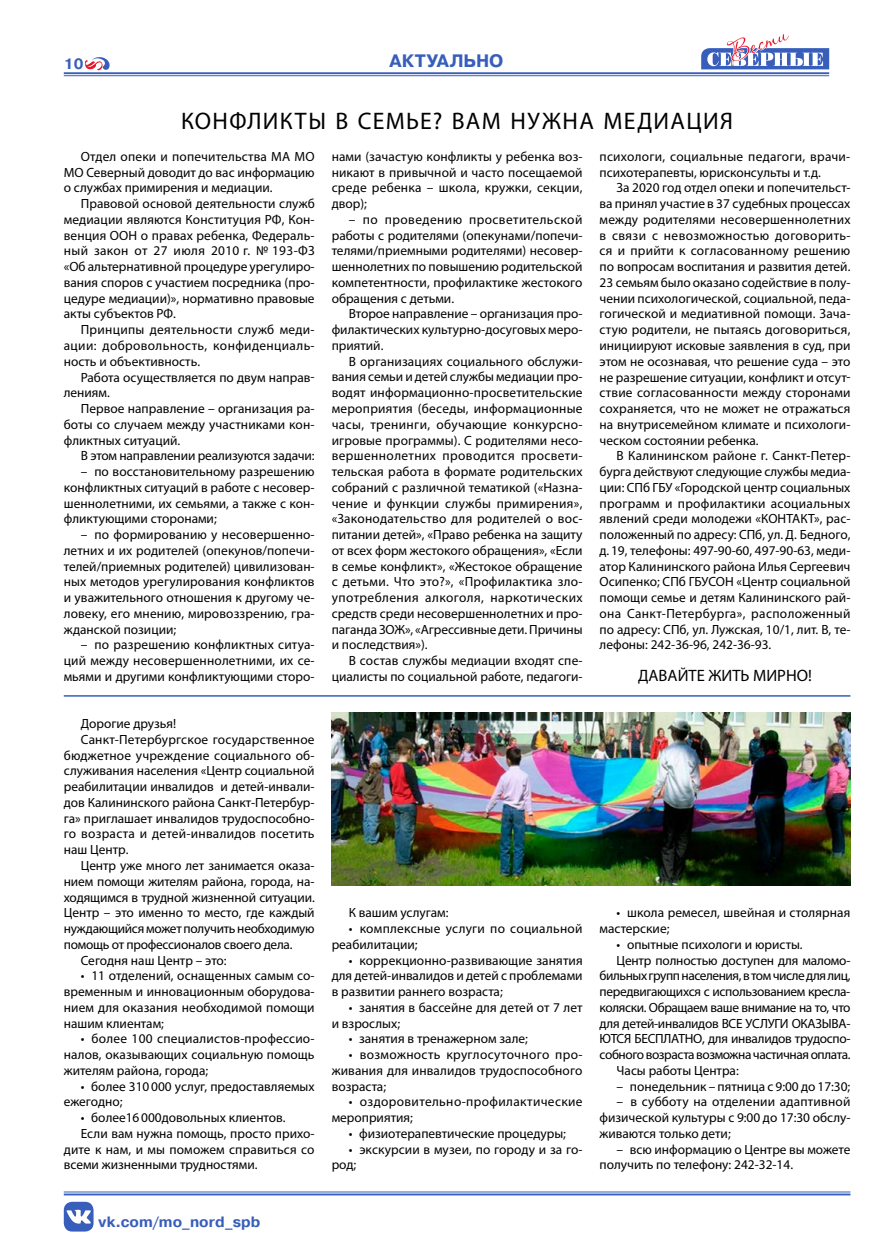
<style>
.page{position:relative;width:893px;height:1255px;background:#fff}
.page>*{position:absolute;margin:0;border:0;box-sizing:border-box;transform-origin:0 0}
.t1{font:24px "Myriad Pro";letter-spacing:.055em;color:#000}
.t2{font:700 18px "Pragmatica C";color:#385ebb}
.t3{font:16.5px "Myriad Pro";color:#000}
.t4{font:700 15px "Pragmatica C";letter-spacing:.005em;color:#385ebb}
.t5{font:13.35px/15.8px "Myriad Pro";color:#000;text-align:justify}
.t6{font:13.35px "Myriad Pro";letter-spacing:-.02em;color:#000}
.t7{font:13.35px "Myriad Pro";letter-spacing:-.03em;color:#000}
.t8{font:13.35px/15.8px "Myriad Pro";letter-spacing:.02em;color:#000}
.t9{font:13.35px/15.8px "Myriad Pro";letter-spacing:.03em;color:#000}
.t10{font:13.35px "Myriad Pro";letter-spacing:-.025em;color:#000}
</style>
<div class="page">
<svg style="left:701px;top:34px;width:128px;height:43px"></svg>
<svg style="left:85px;top:57px;width:25px;height:14px"></svg>
<hr style="left:64px;top:1191px;width:786px;height:1px;background:#385ebb">
<hr style="left:64px;top:1193px;width:786px;height:2px;background:#385ebb">
<hr style="left:64px;top:75px;width:765px;height:1px;background:#385ebb">
<hr style="left:64px;top:72px;width:765px;height:2px;background:#385ebb">
<div style="left:64px;top:1201px;width:30px;height:30px;background:#385ebb;border-radius:9px"></div>
<svg style="left:67px;top:1209px;width:24px;height:14px"></svg>
<img style="left:332px;top:712px;width:518px;height:173px">
<hr style="left:64px;top:695px;width:786px;height:1px;background:#385ebb">
<p class="t4" style="left:64px;top:56px;width:21px">10</p>
<h2 class="t2" style="left:389px;top:51px;width:115px">АКТУАЛЬНО</h2>
<h1 class="t1" style="left:181px;top:106px;width:553px">КОНФЛИКТЫ В СЕМЬЕ? ВАМ НУЖНА МЕДИАЦИЯ</h1>
<p class="t5" style="left:64px;top:148px;width:252px;text-indent:17px">Отдел опеки и попечительства МА МО МО Северный доводит до вас информацию о службах примирения и медиации.</p>
<p class="t5" style="left:64px;top:195px;width:252px;text-indent:17px">Правовой основой деятельности служб медиации являются Конституция РФ, Кон‑ венция ООН о правах ребенка, Федераль‑ ный закон от 27 июля 2010 г. № 193-ФЗ «Об альтернативной процедуре урегулиро‑ вания споров с участием посредника (про‑ цедуре медиации)», нормативно правовые акты субъектов РФ.</p>
<p class="t5" style="left:64px;top:321px;width:252px;text-indent:17px">Принципы деятельности служб меди‑ ации: добровольность, конфиденциаль‑ ность и объективность.</p>
<p class="t5" style="left:64px;top:369px;width:252px;text-indent:17px">Работа осуществляется по двум направ‑ лениям.</p>
<p class="t5" style="left:64px;top:400px;width:252px;text-indent:17px">Первое направление – организация ра‑ боты со случаем между участниками кон‑ фликтных ситуаций.</p>
<p class="t5" style="left:81px;top:447px;width:235px">В этом направлении реализуются задачи:</p>
<p class="t5" style="left:64px;top:463px;width:252px;text-indent:17px">– по восстановительному разрешению конфликтных ситуаций в работе с несовер‑ шеннолетними, их семьями, а также с кон‑ фликтующими сторонами;</p>
<p class="t5" style="left:64px;top:526px;width:252px;text-indent:17px">– по формированию у несовершенно‑ летних и их родителей (опекунов/попечи‑ телей/приемных родителей) цивилизован‑ ных методов урегулирования конфликтов и уважительного отношения к другому че‑ ловеку, его мнению, мировоззрению, гра‑ жданской позиции;</p>
<p class="t5" style="left:64px;top:636px;width:252px;text-indent:17px">– по разрешению конфликтных ситуа‑ ций между несовершеннолетними, их се‑ мьями и другими конфликтующими сторо‑</p>
<p class="t5" style="left:332px;top:148px;width:252px">нами (зачастую конфликты у ребенка воз‑ никают в привычной и часто посещаемой среде ребенка – школа, кружки, секции, двор);</p>
<p class="t5" style="left:332px;top:211px;width:252px;text-indent:17px">– по проведению просветительской работы с родителями (опекунами/попечи‑ телями/приемными родителями) несовер‑ шеннолетних по повышению родительской компетентности, профилактике жестокого обращения с детьми.</p>
<p class="t5" style="left:332px;top:306px;width:252px;text-indent:17px">Второе направление – организация про‑ филактических культурно-досуговых меро‑ приятий.</p>
<p class="t5" style="left:332px;top:353px;width:252px;text-indent:17px">В организациях социального обслужи‑ вания семьи и детей службы медиации про‑ водят информационно-просветительские мероприятия (беседы, информационные часы, тренинги, обучающие конкурсно&shy;игровые программы). С родителями несо‑ вершеннолетних проводится просвети‑ тельская работа в формате родительских собраний с различной тематикой («Назна‑ чение и функции службы примирения», «Законодательство для родителей о вос‑ питании детей», «Право ребенка на защиту от всех форм жестокого обращения», «Если в семье конфликт», «Жестокое обращение с детьми. Что это?», «Профилактика зло‑ употребления алкоголя, наркотических средств среди несовершеннолетних и про‑ паганда ЗОЖ», «Агрессивные дети. Причины и последствия»).</p>
<p class="t5" style="left:332px;top:652px;width:252px;text-align:right">В состав службы медиации входят спе‑ циалисты по социальной работе, педагоги-</p>
<p class="t5" style="left:600px;top:148px;width:252px">психологи, социальные педагоги, врачи&shy;психотерапевты, юрисконсульты и т.д.</p>
<p class="t5" style="left:600px;top:180px;width:252px;text-indent:17px">За 2020 год отдел опеки и попечительст‑ ва принял участие в 37 судебных процессах между родителями несовершеннолетних в связи с невозможностью договорить‑ ся и прийти к согласованному решению по вопросам воспитания и развития детей.<br>23 семьям было оказано содействие в полу‑ чении психологической, социальной, педа‑ гогической и медиативной помощи. Зача‑ стую родители, не пытаясь договориться, инициируют исковые заявления в суд, при этом не осознавая, что решение суда – это не разрешение ситуации, конфликт и отсут‑ ствие согласованности между сторонами сохраняется, что не может не отражаться на внутрисемейном климате и психологи‑ ческом состоянии ребенка.</p>
<p class="t5" style="left:600px;top:447px;width:252px;text-indent:17px">В Калининском районе г. Санкт-Петер‑ бурга действуют следующие службы медиа‑ ции: СПб ГБУ «Городской центр социальных программ и профилактики асоциальных явлений среди молодежи «КОНТАКТ», рас‑ положенный по адресу: СПб, ул. Д. Бедного, д.19, телефоны: 497-90-60, 497-90-63, меди‑ атор Калининского района Илья Сергеевич Осипенко; СПб ГБУСОН «Центр социальной помощи семье и детям Калининского рай‑ она Санкт-Петербурга», расположенный по адресу: СПб, ул. Лужская, 10/1, лит. В, те‑ лефоны: 242-36-96, 242-36-93.</p>
<p class="t3" style="left:638px;top:665px;width:175px">ДАВАЙТЕ ЖИТЬ МИРНО!</p>
<p class="t5" style="left:81px;top:715px;width:97px">Дорогие друзья!</p>
<p class="t5" style="left:81px;top:731px;width:235px">Санкт-Петербургское государственное</p>
<p class="t5" style="left:64px;top:747px;width:252px">бюджетное учреждение социального об‑</p>
<p class="t5" style="left:64px;top:762px;width:252px">служивания населения «Центр социальной</p>
<p class="t5" style="left:64px;top:778px;width:252px">реабилитации инвалидов и детей-инвали‑</p>
<p class="t5" style="left:64px;top:794px;width:252px">дов Калининского района Санкт-Петербур‑</p>
<p class="t5" style="left:64px;top:810px;width:252px">га» приглашает инвалидов трудоспособно‑</p>
<p class="t8" style="left:64px;top:825px;width:252px">го возраста и детей-инвалидов посетить</p>
<p class="t5" style="left:64px;top:841px;width:66px">наш Центр.</p>
<p class="t5" style="left:81px;top:857px;width:235px">Центр уже много лет занимается оказа‑</p>
<p class="t5" style="left:64px;top:873px;width:252px">нием помощи жителям района, города, на‑</p>
<p class="t5" style="left:64px;top:888px;width:252px">ходящимся в трудной жизненной ситуации.</p>
<p class="t5" style="left:64px;top:904px;width:252px">Центр – это именно то место, где каждый</p>
<p class="t6" style="left:64px;top:920px;width:252px">нуждающийся может получить необходимую</p>
<p class="t6" style="left:64px;top:936px;width:230px">помощь от профессионалов своего дела.</p>
<p class="t5" style="left:81px;top:951px;width:147px">Сегодня наш Центр – это:</p>
<p class="t5" style="left:64px;top:967px;width:252px;text-indent:17px">• 11 отделений, оснащенных самым со&shy;временным и инновационным оборудова‑ нием для оказания необходимой помощи нашим клиентам;</p>
<p class="t5" style="left:64px;top:1030px;width:252px;text-indent:17px">• более 100 специалистов-профессио‑ налов, оказывающих социальную помощь жителям района, города;</p>
<p class="t5" style="left:64px;top:1077px;width:252px;text-indent:17px">• более 310000 услуг, предоставляемых ежегодно;</p>
<p class="t5" style="left:81px;top:1109px;width:206px">• более16000довольных клиентов.</p>
<p class="t5" style="left:81px;top:1125px;width:235px">Если вам нужна помощь, просто прихо‑</p>
<p class="t5" style="left:64px;top:1140px;width:252px">дите к нам, и мы поможем справиться со</p>
<p class="t5" style="left:64px;top:1156px;width:195px">всеми жизненными трудностями.</p>
<p class="t5" style="left:349px;top:904px;width:101px">К вашим услугам:</p>
<p class="t8" style="left:332px;top:920px;width:252px;text-indent:17px">• комплексные услуги по социальной реабилитации;</p>
<p class="t5" style="left:332px;top:952px;width:252px;text-indent:17px">• коррекционно-развивающие занятия для детей-инвалидов и детей с проблемами в развитии раннего возраста;</p>
<p class="t5" style="left:332px;top:999px;width:252px;text-indent:17px">• занятия в бассейне для детей от 7 лет и взрослых;</p>
<p class="t5" style="left:349px;top:1030px;width:181px">• занятия в тренажерном зале;</p>
<p class="t5" style="left:332px;top:1046px;width:252px;text-indent:17px">• возможность круглосуточного про‑ живания для инвалидов трудоспособного возраста;</p>
<p class="t9" style="left:332px;top:1093px;width:252px;text-indent:17px">• оздоровительно-профилактические мероприятия;</p>
<p class="t5" style="left:349px;top:1125px;width:219px">• физиотерапевтические процедуры;</p>
<p class="t5" style="left:332px;top:1140px;width:252px;text-indent:17px">• экскурсии в музеи, по городу и за го‑ род;</p>
<p class="t5" style="left:600px;top:904px;width:252px;text-indent:17px">• школа ремесел, швейная и столярная мастерские;</p>
<p class="t5" style="left:617px;top:936px;width:188px">• опытные психологи и юристы.</p>
<p class="t5" style="left:617px;top:951px;width:235px">Центр полностью доступен для маломо‑</p>
<p class="t7" style="left:600px;top:967px;width:252px">бильных групп населения, в том числе для лиц,</p>
<p class="t10" style="left:600px;top:983px;width:251px">передвигающихся с использованием кресла-</p>
<p class="t7" style="left:600px;top:999px;width:252px">коляски. Обращаем ваше внимание на то, что</p>
<p class="t6" style="left:600px;top:1014px;width:252px">для детей-инвалидов ВСЕ УСЛУГИ ОКАЗЫВА‑</p>
<p class="t6" style="left:600px;top:1030px;width:252px">ЮТСЯ БЕСПЛАТНО, для инвалидов трудоспо‑</p>
<p class="t7" style="left:600px;top:1046px;width:252px">собного возраста возможна частичная оплата.</p>
<p class="t5" style="left:617px;top:1062px;width:124px">Часы работы Центра:</p>
<p class="t5" style="left:617px;top:1077px;width:235px">– понедельник – пятница с 9:00 до 17:30;</p>
<p class="t5" style="left:600px;top:1093px;width:252px;text-indent:17px">– в субботу на отделении адаптивной физической культуры с 9:00 до 17:30 обслу‑ живаются только дети;</p>
<p class="t5" style="left:600px;top:1140px;width:252px;text-indent:17px">– всю информацию о Центре вы можете получить по телефону: 242-32-14.</p>
<p class="t4" style="left:99px;top:1213px;width:163px">vk.com/mo_nord_spb</p>
</div>
